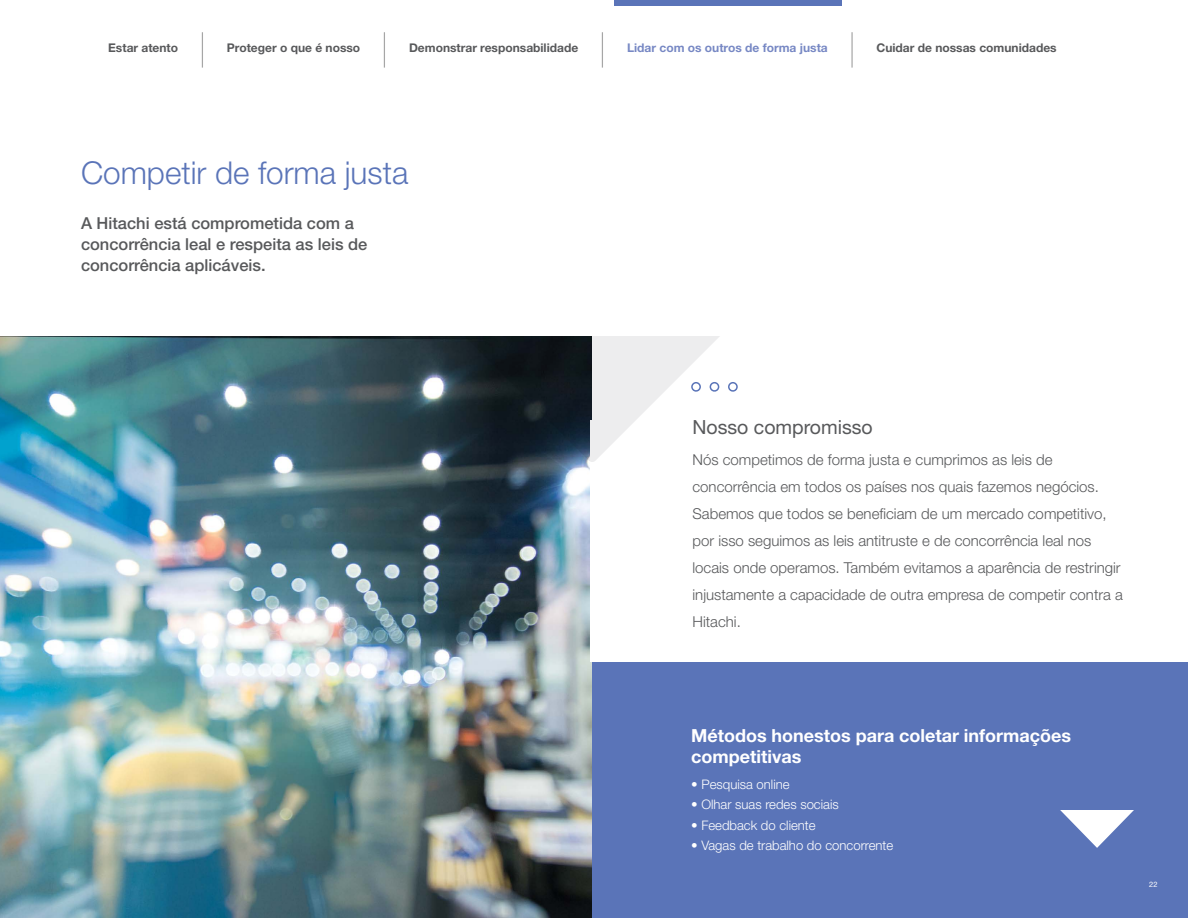
<style>
.page{position:relative;width:1188px;height:918px;background:#fff}
.page>*{position:absolute;margin:0;border:0;box-sizing:border-box;transform-origin:0 0}
.t1{font:700 35.25px "Helvetica Neue LT Std";color:#000;scale:.1 1}
.t2{font:300 31.5px "Helvetica Neue LT Std";color:#5a74b8}
.t3{font:19.5px "Helvetica Neue LT Std";color:#58595b}
.t4{font:700 18px/21px "Helvetica Neue LT Std";color:#fff}
.t5{font:500 16.5px/21px "Helvetica Neue LT Std";color:#58595b}
.t6{font:300 15px/27px "Helvetica Neue LT Std";color:#58595b}
.t7{font:300 13.2px "Helvetica Neue LT Std";color:#fff}
.t8{font:700 12px "Helvetica Neue LT Std";color:#58595b}
.t9{font:700 12px "Helvetica Neue LT Std";color:#7788c4}
.t10{font:7.5px "Helvetica Neue LT Std";color:#fff}
</style>
<div class="page">
<div style="left:572px;top:636px;width:616px;height:282px;background:#5a74b8"></div>
<img style="left:0;top:336px;width:591px;height:582px">
<div style="left:590px;top:420px;width:598px;height:241px;background:#fff"></div>
<svg style="left:1060px;top:810px;width:74px;height:38px"></svg>
<svg style="left:425px;top:336px;width:313px;height:126px"></svg>
<div style="left:614px;top:0;width:227px;height:5px;background:#5a74b8"></div>
<p class="t8" style="left:108px;top:40px;width:71px">Estar atento</p>
<h1 class="t1" style="left:202px;top:26px;width:9px">|</h1>
<p class="t8" style="left:227px;top:40px;width:135px">Proteger o que é nosso</p>
<h1 class="t1" style="left:384px;top:26px;width:9px">|</h1>
<p class="t8" style="left:409px;top:40px;width:171px">Demonstrar responsabilidade</p>
<h1 class="t1" style="left:602px;top:26px;width:9px">|</h1>
<p class="t9" style="left:627px;top:40px;width:202px">Lidar com os outros de forma justa</p>
<h1 class="t1" style="left:852px;top:26px;width:9px">|</h1>
<p class="t8" style="left:877px;top:40px;width:182px">Cuidar de nossas comunidades</p>
<h2 class="t2" style="left:81px;top:154px;width:329px">Competir de forma justa</h2>
<p class="t5" style="left:81px;top:212px;width:288px">A Hitachi está comprometida com a concorrência leal e respeita as leis de concorrência aplicáveis.</p>
<h3 class="t3" style="left:693px;top:415px;width:182px">Nosso compromisso</h3>
<p class="t6" style="left:693px;top:446px;width:432px">Nós competimos de forma justa e cumprimos as leis de concorrência em todos os países nos quais fazemos negócios.<br>Sabemos que todos se beneficiam de um mercado competitivo, por isso seguimos as leis antitruste e de concorrência leal nos locais onde operamos. Também evitamos a aparência de restringir injustamente a capacidade de outra empresa de competir contra a Hitachi.</p>
<p class="t4" style="left:691px;top:725px;width:381px">Métodos honestos para coletar informações competitivas</p>
<p class="t7" style="left:691px;top:776px;width:100px">• Pesquisa online</p>
<p class="t7" style="left:691px;top:796px;width:149px">• Olhar suas redes sociais</p>
<p class="t7" style="left:691px;top:817px;width:126px">• Feedback do cliente</p>
<p class="t7" style="left:691px;top:838px;width:204px">• Vagas de trabalho do concorrente</p>
<p class="t10" style="left:1149px;top:880px;width:10px">22</p>
</div>
